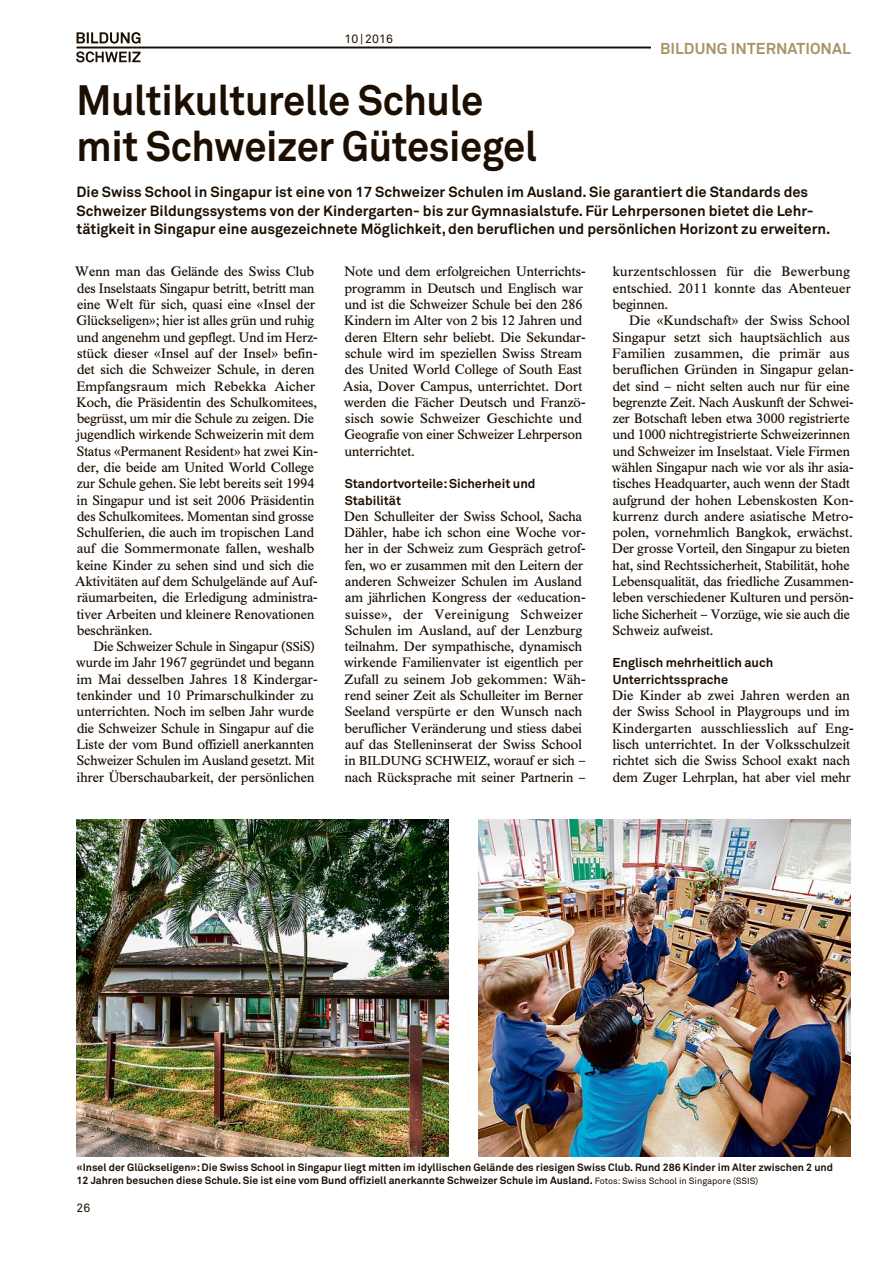
<style>
.page{position:relative;width:893px;height:1263px;background:#fff}
.page>*{position:absolute;margin:0;border:0;box-sizing:border-box;transform-origin:0 0}
.t1{font:700 42px/45.8px "Akkurat Pro";letter-spacing:-.01em;color:#1c0e00;scale:.95 1}
.t2{font:700 15.6px "Akkurat Pro";letter-spacing:.005em;color:#ac9269}
.t3{font:700 14.7px/18.3px "Akkurat Pro";color:#1c0e00}
.t4{font:13.5px/16.4px "Times BQ";letter-spacing:.005em;color:#1c0e00}
.t5{font:700 12.75px/16.4px "Akkurat Pro";color:#1c0e00}
.t6{font:12.15px "Akkurat Pro";letter-spacing:.01em;color:#1c0e00}
.t7{font:700 10.5px/13.2px "Akkurat Pro";color:#1c0e00}
.s1{font-size:12.75px}
.s2{font-weight:400;font-size:9px}
</style>
<div class="page">
<hr style="left:77px;top:47px;width:773px;height:1px;background:#1c0e00">
<svg style="left:76px;top:51px;width:65px;height:11px"></svg>
<svg style="left:77px;top:32px;width:63px;height:12px"></svg>
<div style="left:651px;top:33px;width:208px;height:29px;background:#fff"></div>
<img style="left:478px;top:819px;width:372px;height:338px">
<img style="left:77px;top:819px;width:372px;height:338px">
<p class="t6" style="left:344px;top:33px;width:50px">10 | 2016</p>
<h1 class="t1" style="left:77px;top:77px;width:486px">Multikulturelle Schule mit Schweizer Gütesiegel</h1>
<p class="t3" style="left:77px;top:183px;width:755px">Die Swiss School in Singapur ist eine von 17 Schweizer Schulen im Ausland. Sie garantiert die Standards des<br>Schweizer Bildungssystems von der Kindergarten- bis zur Gymnasialstufe. Für Lehrpersonen bietet die Lehr&shy;tätigkeit in Singapur eine ausgezeichnete Möglichkeit, den beruflichen und persönlichen Horizont zu erweitern.</p>
<p class="t4" style="left:75px;top:265px;width:244px">Wenn man das Gelände des Swiss Club des Inselstaats Singapur betritt, betritt man eine Welt für sich, quasi eine «Insel der Glückseligen»; hier ist alles grün und ruhig und angenehm und gepflegt. Und im Herz&shy;stück dieser «Insel auf der Insel» befin&shy;det sich die Schweizer Schule, in deren Empfangsraum mich Rebekka Aicher Koch, die Präsidentin des Schulkomitees, begrüsst, um mir die Schule zu zeigen. Die jugendlich wirkende Schweizerin mit dem Status «Permanent Resident» hat zwei Kin&shy;der, die beide am United World College zur Schule gehen. Sie lebt bereits seit 1994 in Singapur und ist seit 2006 Präsidentin des Schulkomitees. Momentan sind grosse Schulferien, die auch im tropischen Land auf die Sommermonate fallen, weshalb keine Kinder zu sehen sind und sich die Aktivitäten auf dem Schulgelände auf Auf&shy;räumarbeiten, die Erledigung administra&shy;tiver Arbeiten und kleinere Renovationen beschränken.</p>
<p class="t4" style="left:76px;top:640px;width:243px;text-indent:17px">Die Schweizer Schule in Singapur (<span class="s1">SS</span>iS) wurde im Jahr 1967 gegründet und begann im Mai desselben Jahres 18 Kindergar&shy;tenkinder und 10 Primarschulkinder zu unterrichten. Noch im selben Jahr wurde die Schweizer Schule in Singapur auf die Liste der vom Bund offiziell anerkannten Schweizer Schulen im Ausland gesetzt. Mit ihrer Überschaubarkeit, der persönlichen</p>
<p class="t2" style="left:660px;top:39px;width:192px">BILDUNG INTERNATIONAL</p>
<p class="t4" style="left:343px;top:265px;width:244px">Note und dem erfolgreichen Unterrichts&shy;programm in Deutsch und Englisch war und ist die Schweizer Schule bei den 286<br>Kindern im Alter von 2 bis 12 Jahren und deren Eltern sehr beliebt. Die Sekundar&shy;schule wird im speziellen Swiss Stream des United World College of South East Asia, Dover Campus, unterrichtet. Dort werden die Fächer Deutsch und Franzö&shy;sisch sowie Schweizer Geschichte und Geografie von einer Schweizer Lehrperson unterrichtet.</p>
<p class="t5" style="left:345px;top:476px;width:192px">Standortvorteile:Sicherheit und<br>Stabilität</p>
<p class="t4" style="left:344px;top:509px;width:243px">Den Schulleiter der Swiss School, Sacha Dähler, habe ich schon eine Woche vor&shy;her in der Schweiz zum Gespräch getrof&shy;fen, wo er zusammen mit den Leitern der anderen Schweizer Schulen im Ausland am jährlichen Kongress der «education&shy;suisse», der Vereinigung Schweizer Schulen im Ausland, auf der Lenzburg teilnahm. Der sympathische, dynamisch wirkende Familienvater ist eigentlich per Zufall zu seinem Job gekommen: Wäh&shy;rend seiner Zeit als Schulleiter im Berner Seeland verspürte er den Wunsch nach beruflicher Veränderung und stiess dabei auf das Stelleninserat der Swiss School in <span class="s1">BILDUNG SCHWEIZ</span>, worauf er sich – nach Rücksprache mit seiner Partnerin –</p>
<p class="t4" style="left:613px;top:265px;width:240px;text-align:justify">kurzentschlossen für die Bewerbung entschied. 2011 konnte das Abenteuer beginnen.</p>
<p class="t4" style="left:612px;top:314px;width:243px;text-indent:17px">Die «Kundschaft» der Swiss School Singapur setzt sich hauptsächlich aus Familien zusammen, die primär aus beruflichen Gründen in Singapur gelan&shy;det sind – nicht selten auch nur für eine begrenzte Zeit. Nach Auskunft der Schwei&shy;zer Botschaft leben etwa 3000 registrierte und 1000 nichtregistrierte Schweizerinnen und Schweizer im Inselstaat. Viele Firmen wählen Singapur nach wie vor als ihr asia&shy;tisches Headquarter, auch wenn der Stadt aufgrund der hohen Lebenskosten Kon&shy;kurrenz durch andere asiatische Metro&shy;polen, vornehmlich Bangkok, erwächst.<br>Der grosse Vorteil, den Singapur zu bieten hat, sind Rechtssicherheit, Stabilität, hohe Lebensqualität, das friedliche Zusammen&shy;leben verschiedener Kulturen und persön&shy;liche Sicherheit – Vorzüge, wie sie auch die Schweiz aufweist.</p>
<p class="t5" style="left:612px;top:655px;width:162px">Englisch mehrheitlich auch<br>Unterrichtssprache</p>
<p class="t4" style="left:612px;top:689px;width:243px">Die Kinder ab zwei Jahren werden an der Swiss School in Playgroups und im Kindergarten ausschliesslich auf Eng&shy;lisch unterrichtet. In der Volksschulzeit richtet sich die Swiss School exakt nach dem Zuger Lehrplan, hat aber viel mehr</p>
<p class="t7" style="left:77px;top:1160px;width:758px">«Insel der Glückseligen»:Die Swiss School in Singapur liegt mitten im idyllischen Gelände des riesigen Swiss Club. Rund 286 Kinder im Alter zwischen 2 und<br>12 Jahren besuchen diese Schule. Sie ist eine vom Bund offiziell anerkannte Schweizer Schule im Ausland. <span class="s2">Fotos: Swiss School in Singapore (SSIS)</span></p>
<p class="t6" style="left:76px;top:1202px;width:15px">26</p>
</div>
